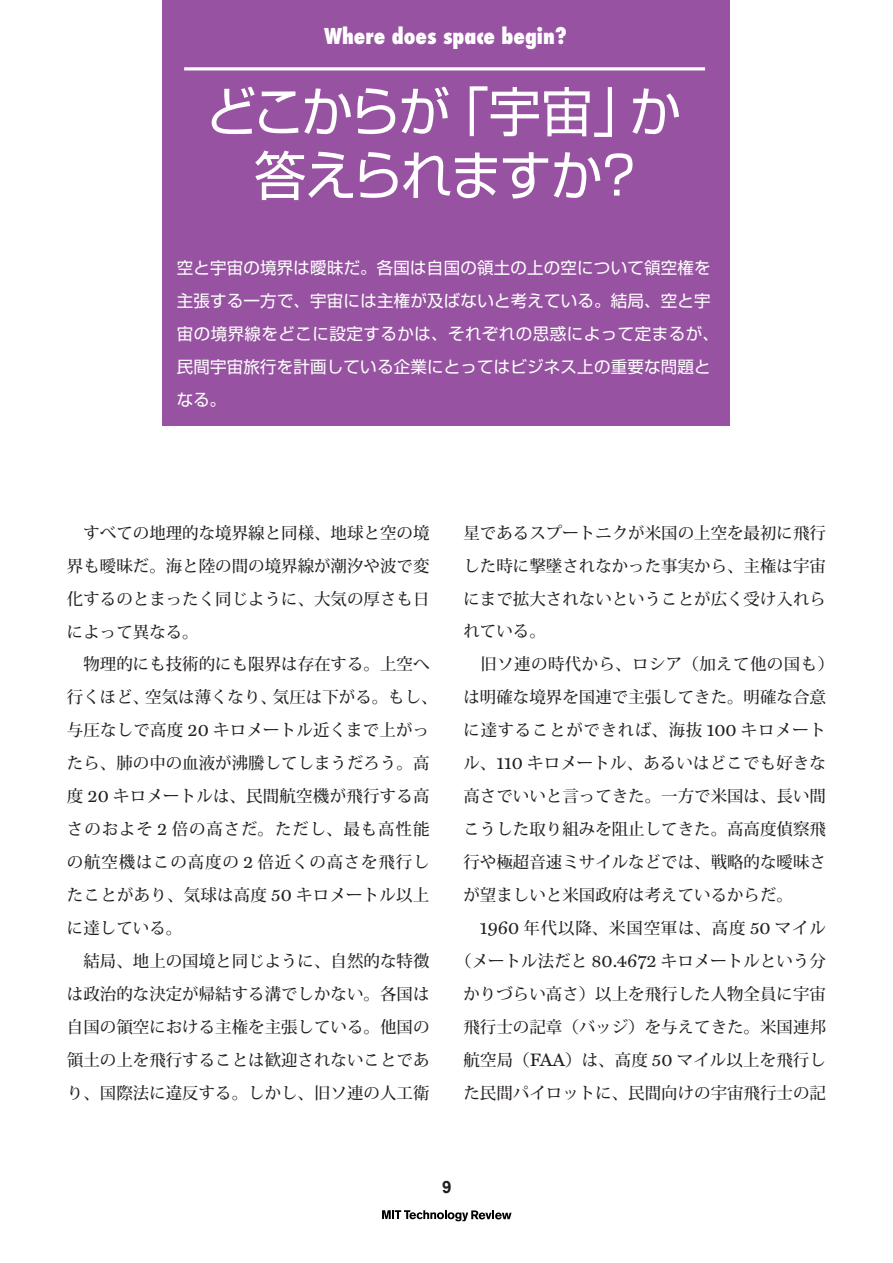
<style>
.page{position:relative;width:893px;height:1263px;background:#fff}
.page>*{position:absolute;margin:0;border:0;box-sizing:border-box;transform-origin:0 0}
.t1{font:53.1px/63.8px "Shin Go Pr 6 N";letter-spacing:-.05em;color:#fff;text-align:center}
.t2{font:800 condensed 21.3px "Futura";color:#fff}
.t3{font:700 16.95px "Arial";color:#231f20}
.t4{font:500 16.5px/33px "Koz Min Pr 6 N";color:#231f20}
.t5{font:16.5px/33px "Shin Go Pr 6 N";letter-spacing:.015em;color:#fff}
.s1{font-family:"Miller Text Roman";font-weight:400;font-size:18.15px}
</style>
<div class="page">
<svg style="left:382px;top:1210px;width:130px;height:11px"></svg>
<div style="left:162px;top:0;width:568px;height:425px;background:#9753a1"></div>
<hr style="left:184px;top:67px;width:521px;height:3px;background:#fff">
<p class="t2" style="left:324px;top:22px;width:245px">Where does space begin?</p>
<h1 class="t1" style="left:206px;top:76px;width:477px">どこからが「宇宙」か答えられますか？</h1>
<p class="t5" style="left:177px;top:250px;width:544px">空と宇宙の境界は曖昧だ。各国は自国の領土の上の空について領空権を主張する一方で、宇宙には主権が及ばないと考えている。結局、空と宇宙の境界線をどこに設定するかは、それぞれの思惑によって定まるが、民間宇宙旅行を計画している企業にとってはビジネス上の重要な問題となる。</p>
<p class="t4" style="left:67px;top:516px;width:372px">　すべての地理的な境界線と同様、地球と空の境界も曖昧だ。海と陸の間の境界線が潮汐や波で変化するのとまったく同じように、大気の厚さも日によって異なる。<br>　物理的にも技術的にも限界は存在する。上空へ行くほど、空気は薄くなり、気圧は下がる。もし、与圧なしで高度 <span class="s1">20</span> キロメートル近くまで上がったら、肺の中の血液が沸騰してしまうだろう。高度 <span class="s1">20</span> キロメートルは、民間航空機が飛行する高さのおよそ <span class="s1">2</span> 倍の高さだ。ただし、最も高性能の航空機はこの高度の <span class="s1">2</span> 倍近くの高さを飛行したことがあり、気球は高度 <span class="s1">50</span> キロメートル以上に達している。<br>　結局、地上の国境と同じように、自然的な特徴は政治的な決定が帰結する溝でしかない。各国は自国の領空における主権を主張している。他国の領土の上を飛行することは歓迎されないことであり、国際法に違反する。しかし、旧ソ連の人工衛</p>
<p class="t4" style="left:463px;top:516px;width:372px">星であるスプートニクが米国の上空を最初に飛行した時に撃墜されなかった事実から、主権は宇宙にまで拡大されないということが広く受け入れられている。<br>　旧ソ連の時代から、ロシア（加えて他の国も）は明確な境界を国連で主張してきた。明確な合意に達することができれば、海抜 <span class="s1">100</span> キロメートル、<span class="s1">110</span> キロメートル、あるいはどこでも好きな高さでいいと言ってきた。一方で米国は、長い間こうした取り組みを阻止してきた。高高度偵察飛行や極超音速ミサイルなどでは、戦略的な曖昧さが望ましいと米国政府は考えているからだ。</p>
<p class="t4" style="left:455px;top:912px;width:372px;text-align:right"><span class="s1">1960</span> 年代以降、米国空軍は、高度 <span class="s1">50</span> マイル<br>（メートル法だと <span class="s1">80.4672</span> キロメートルという分かりづらい高さ）以上を飛行した人物全員に宇宙飛行士の記章（バッジ）を与えてきた。米国連邦航空局（<span class="s1">FAA</span>）は、高度 <span class="s1">50</span> マイル以上を飛行した民間パイロットに、民間向けの宇宙飛行士の記</p>
<p class="t3" style="left:442px;top:1175px;width:11px">9</p>
</div>
